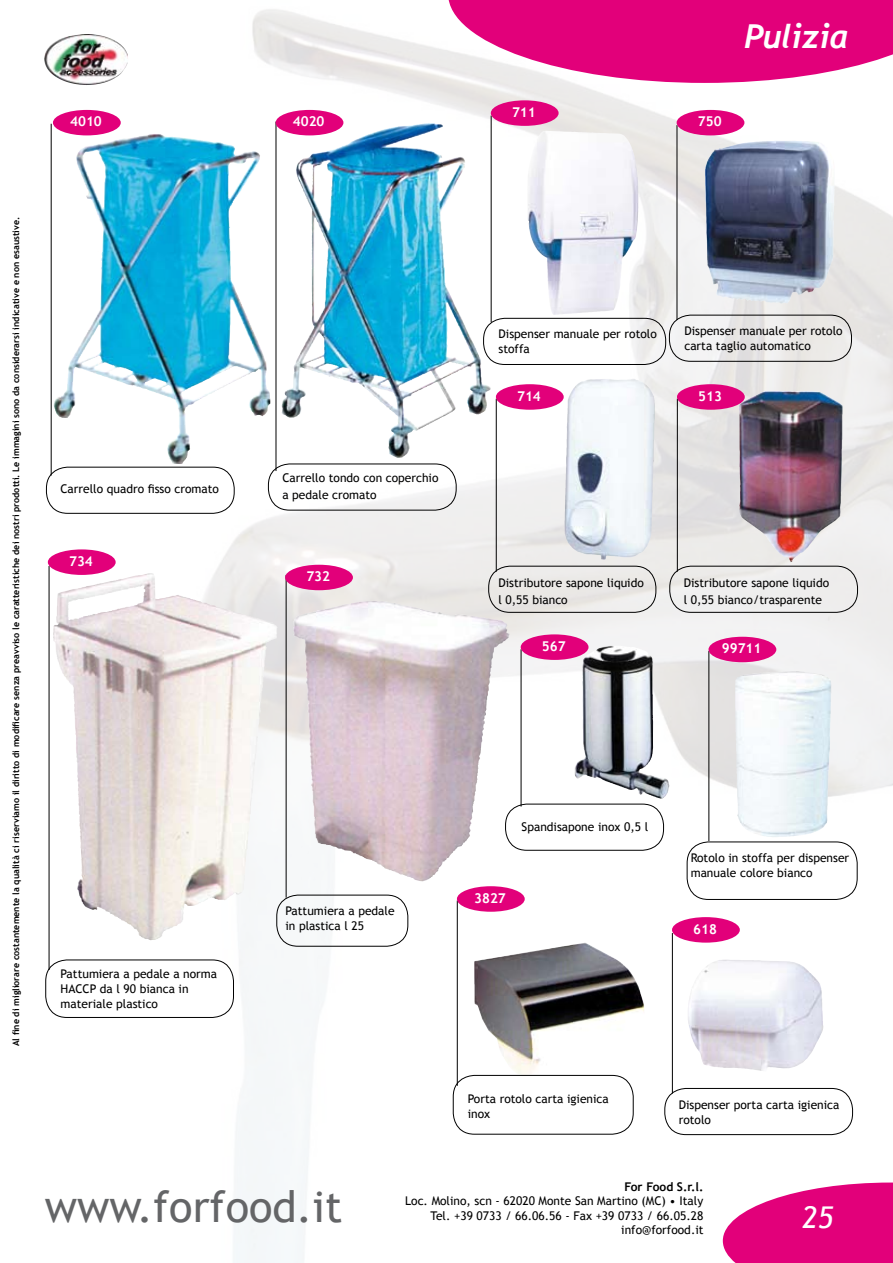
<style>
.page{position:relative;width:893px;height:1263px;background:#fff}
.page>*{position:absolute;margin:0;border:0;box-sizing:border-box;transform-origin:0 0}
.t1{font:43.5px "Trebuchet MS";color:#646567}
.t2{font:italic 700 33px "Trebuchet";letter-spacing:-.01em;color:#fff}
.t3{font:italic 30px "Trebuchet MS";color:#fff}
.t4{font:700 13.5px "Trebuchet MS";color:#fff}
.t5{font:12px/15px "Trebuchet MS";color:#000}
.t6{font:700 12px "Trebuchet MS";color:#000}
.t7{font:700 9px "Trebuchet MS";color:#000}
</style>
<div class="page">
<img style="left:44px;top:9px;width:849px;height:1254px">
<svg style="left:723px;top:1182px;width:170px;height:81px"></svg>
<svg style="left:448px;top:0;width:445px;height:83px;background:#e62c90"></svg>
<hr style="left:51px;top:124px;width:1px;height:352px;background:#000">
<img style="left:229px;top:165px;width:41px;height:251px">
<div style="left:46px;top:467px;width:189px;height:47px;border:1px solid #000;border-radius:21px"></div>
<div style="left:53px;top:110px;width:68px;height:25px;background:#e2007a;border-radius:50%"></div>
<hr style="left:276px;top:122px;width:1px;height:349px;background:#000">
<img style="left:386px;top:124px;width:80px;height:200px">
<div style="left:268px;top:464px;width:189px;height:46px;border:1px solid #000;border-radius:21px"></div>
<div style="left:276px;top:110px;width:67px;height:25px;background:#e2007a;border-radius:50%"></div>
<hr style="left:491px;top:116px;width:1px;height:206px;background:#000">
<img style="left:536px;top:248px;width:89px;height:67px">
<div style="left:483px;top:318px;width:183px;height:47px;border:1px solid #000;border-radius:21px"></div>
<div style="left:491px;top:100px;width:68px;height:26px;background:#e2007a;border-radius:50%"></div>
<hr style="left:677px;top:125px;width:1px;height:195px;background:#000">
<img style="left:705px;top:140px;width:130px;height:154px">
<div style="left:669px;top:315px;width:183px;height:47px;border:1px solid #000;border-radius:21px"></div>
<div style="left:677px;top:110px;width:67px;height:25px;background:#e2007a;border-radius:50%"></div>
<hr style="left:672px;top:933px;width:1px;height:160px;background:#000">
<img style="left:688px;top:959px;width:130px;height:113px">
<div style="left:664px;top:1088px;width:189px;height:47px;border:1px solid #000;border-radius:21px"></div>
<div style="left:672px;top:917px;width:68px;height:26px;background:#e2007a;border-radius:50%"></div>
<hr style="left:496px;top:399px;width:1px;height:173px;background:#000">
<img style="left:564px;top:379px;width:86px;height:181px">
<div style="left:488px;top:566px;width:168px;height:47px;border:1px solid #000;border-radius:21px"></div>
<div style="left:496px;top:384px;width:68px;height:26px;background:#e2007a;border-radius:50%"></div>
<hr style="left:677px;top:399px;width:1px;height:173px;background:#000">
<img style="left:738px;top:390px;width:91px;height:172px">
<div style="left:669px;top:566px;width:189px;height:47px;border:1px solid #000;border-radius:21px"></div>
<div style="left:677px;top:384px;width:68px;height:26px;background:#e2007a;border-radius:50%"></div>
<hr style="left:49px;top:566px;width:1px;height:404px;background:#000">
<img style="left:44px;top:562px;width:234px;height:340px">
<div style="left:45px;top:959px;width:189px;height:59px;border:1px solid #000;border-radius:21px"></div>
<div style="left:48px;top:549px;width:68px;height:26px;background:#e2007a;border-radius:50%"></div>
<hr style="left:286px;top:575px;width:1px;height:323px;background:#000">
<img style="left:391px;top:623px;width:118px;height:259px">
<div style="left:276px;top:895px;width:132px;height:51px;border:1px solid #000;border-radius:21px"></div>
<div style="left:285px;top:565px;width:68px;height:25px;background:#e2007a;border-radius:50%"></div>
<hr style="left:457px;top:900px;width:1px;height:186px;background:#000">
<img style="left:474px;top:961px;width:171px;height:115px">
<div style="left:453px;top:1075px;width:181px;height:59px;border:1px solid #000;border-radius:21px"></div>
<div style="left:457px;top:886px;width:68px;height:26px;background:#e2007a;border-radius:50%"></div>
<hr style="left:708px;top:651px;width:1px;height:190px;background:#000">
<img style="left:735px;top:671px;width:96px;height:166px">
<div style="left:687px;top:841px;width:170px;height:59px;border:1px solid #000;border-radius:21px"></div>
<div style="left:708px;top:637px;width:68px;height:25px;background:#e2007a;border-radius:50%"></div>
<hr style="left:521px;top:649px;width:1px;height:157px;background:#000">
<img style="left:574px;top:705px;width:95px;height:94px">
<div style="left:505px;top:804px;width:159px;height:47px;border:1px solid #000;border-radius:21px"></div>
<div style="left:521px;top:634px;width:67px;height:26px;background:#e2007a;border-radius:50%"></div>
<img style="left:72px;top:72px;width:50px;height:13px">
<p class="t4" style="left:70px;top:113px;width:33px">4010</p>
<p class="t4" style="left:293px;top:113px;width:33px">4020</p>
<p class="t4" style="left:512px;top:104px;width:25px">711</p>
<h2 class="t2" style="left:744px;top:17px;width:106px">Pulizia</h2>
<p class="t4" style="left:698px;top:113px;width:25px">750</p>
<p class="t7" style="left:10px;top:1046px;width:831px;rotate:-90deg">Al fine di migliorare costantemente la qualità ci riserviamo il diritto di modificare senza preavviso le caratteristiche dei nostri prodotti. Le immagini sono da considerarsi indicative e non esaustive.</p>
<p class="t5" style="left:60px;top:482px;width:160px">Carrello quadro fisso cromato</p>
<p class="t4" style="left:69px;top:553px;width:25px">734</p>
<p class="t5" style="left:282px;top:470px;width:158px;line-height:16.5px">Carrello tondo con coperchio a pedale cromato</p>
<p class="t4" style="left:306px;top:568px;width:25px">732</p>
<p class="t5" style="left:499px;top:327px;width:160px">Dispenser manuale per rotolo stoffa</p>
<p class="t4" style="left:517px;top:387px;width:25px">714</p>
<p class="t5" style="left:684px;top:323px;width:160px">Dispenser manuale per rotolo carta taglio automatico</p>
<p class="t4" style="left:698px;top:387px;width:25px">513</p>
<p class="t5" style="left:498px;top:575px;width:147px;line-height:16.5px">Distributore sapone liquido l 0,55 bianco</p>
<p class="t4" style="left:542px;top:638px;width:25px">567</p>
<p class="t5" style="left:684px;top:575px;width:147px;line-height:16.5px">Distributore sapone liquido l 0,55 bianco/trasparente</p>
<p class="t4" style="left:722px;top:640px;width:41px">99711</p>
<p class="t5" style="left:61px;top:966px;width:158px">Pattumiera a pedale a norma<br>HACCP da l 90 bianca in materiale plastico</p>
<p class="t5" style="left:285px;top:903px;width:111px">Pattumiera a pedale in plastica l 25</p>
<p class="t5" style="left:522px;top:819px;width:128px">Spandisapone inox 0,5 l</p>
<p class="t4" style="left:474px;top:889px;width:33px">3827</p>
<p class="t5" style="left:691px;top:851px;width:160px">Rotolo in stoffa per dispenser manuale colore bianco</p>
<p class="t4" style="left:693px;top:920px;width:25px">618</p>
<p class="t5" style="left:468px;top:1091px;width:142px">Porta rotolo carta igienica inox</p>
<p class="t5" style="left:679px;top:1098px;width:162px">Dispenser porta carta igienica rotolo</p>
<h1 class="t1" style="left:45px;top:1181px;width:299px">www.forfood.it</h1>
<p class="t6" style="left:624px;top:1179px;width:81px">For Food S.r.l.</p>
<p class="t5" style="left:405px;top:1194px;width:300px;line-height:14.4px;text-align:right">Loc. Molino, scn - 62020 Monte San Martino (MC) • Italy<br>Tel. +39 0733 / 66.06.56 - Fax +39 0733 / 66.05.28 info@forfood.it</p>
<h3 class="t3" style="left:802px;top:1200px;width:33px">25</h3>
</div>
